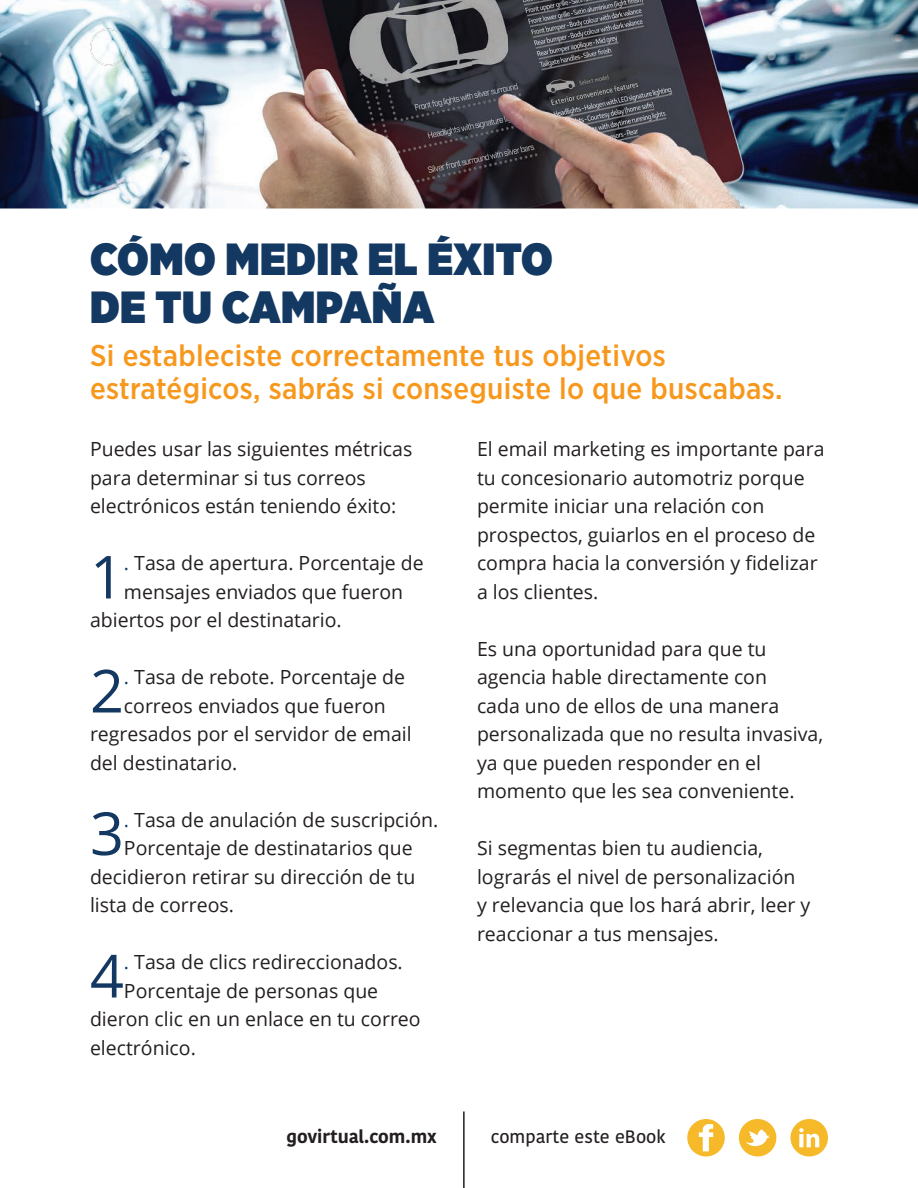
<style>
.page{position:relative;width:918px;height:1188px;background:#fff}
.page>*{position:absolute;margin:0;border:0;box-sizing:border-box;transform-origin:0 0}
.t1{font:59.4px "Open Sans";color:#133862}
.t2{font:900 45px/48px "Gotham Narrow";letter-spacing:.01em;color:#133862}
.t3{font:500 30px/33px "Gotham Narrow";letter-spacing:.01em;color:#f7981d}
.t4{font:19.5px/28.5px "Open Sans";color:#231f20}
.t5{font:500 18px "Kohinoor Devanagari";color:#231f20}
.t6{font:700 18px "Kohinoor Devanagari";color:#231f20}
.s1{color:#133862}
</style>
<div class="page">
<svg style="left:687px;top:1119px;width:38px;height:37px"></svg>
<svg style="left:739px;top:1119px;width:37px;height:37px"></svg>
<svg style="left:790px;top:1119px;width:38px;height:37px"></svg>
<hr style="left:463px;top:1112px;width:2px;height:76px;background:#231f20">
<img style="left:0;top:0;width:918px;height:208px">
<img style="left:165px;top:35px;width:343px;height:13px">
<img style="left:165px;top:56px;width:306px;height:13px">
<img style="left:90px;top:28px;width:38px;height:38px">
<h2 class="t2" style="left:90px;top:234px;width:464px">CÓMO MEDIR EL ÉXITO<br>DE TU CAMPAÑA</h2>
<h3 class="t3" style="left:90px;top:339px;width:694px">Si estableciste correctamente tus objetivos estratégicos, sabrás si conseguiste lo que buscabas.</h3>
<p class="t4" style="left:90px;top:434px;width:324px">Puedes usar las siguientes métricas para determinar si tus correos electrónicos están teniendo éxito:</p>
<p class="t4" style="left:477px;top:434px;width:349px">El email marketing es importante para tu concesionario automotriz porque permite iniciar una relación con prospectos, guiarlos en el proceso de compra hacia la conversión y fidelizar a los clientes.</p>
<h1 class="t1" style="left:90px;top:536px;width:35px">1</h1>
<p class="t4" style="left:124px;top:548px;width:301px"><span class="s1">.</span> Tasa de apertura. Porcentaje de</p>
<p class="t4" style="left:124px;top:577px;width:281px">mensajes enviados que fueron</p>
<p class="t4" style="left:90px;top:605px;width:253px">abiertos por el destinatario.</p>
<h1 class="t1" style="left:90px;top:650px;width:35px">2</h1>
<p class="t4" style="left:124px;top:662px;width:282px"><span class="s1">.</span> Tasa de rebote. Porcentaje de</p>
<p class="t4" style="left:477px;top:634px;width:348px">Es una oportunidad para que tu agencia hable directamente con<br>cada uno de ellos de una manera personalizada que no resulta invasiva, ya que pueden responder en el momento que les sea conveniente.</p>
<p class="t4" style="left:477px;top:833px;width:335px">Si segmentas bien tu audiencia, lograrás el nivel de personalización<br>y relevancia que los hará abrir, leer y reaccionar a tus mensajes.</p>
<p class="t4" style="left:124px;top:691px;width:263px">correos enviados que fueron</p>
<p class="t4" style="left:90px;top:719px;width:323px">regresados por el servidor de email</p>
<p class="t4" style="left:90px;top:748px;width:149px">del destinatario.</p>
<h1 class="t1" style="left:90px;top:793px;width:35px">3</h1>
<p class="t4" style="left:124px;top:805px;width:316px"><span class="s1">.</span> Tasa de anulación de suscripción.</p>
<p class="t4" style="left:124px;top:833px;width:290px">Porcentaje de destinatarios que</p>
<p class="t4" style="left:90px;top:862px;width:327px">decidieron retirar su dirección de tu</p>
<p class="t4" style="left:90px;top:890px;width:146px">lista de correos.</p>
<h1 class="t1" style="left:90px;top:935px;width:35px">4</h1>
<p class="t4" style="left:124px;top:947px;width:280px"><span class="s1">.</span> Tasa de clics redireccionados.</p>
<p class="t4" style="left:124px;top:976px;width:256px">Porcentaje de personas que</p>
<p class="t4" style="left:90px;top:1004px;width:332px">dieron clic en un enlace en tu correo</p>
<p class="t4" style="left:90px;top:1033px;width:107px">electrónico.</p>
<p class="t6" style="left:286px;top:1121px;width:152px">govirtual.com.mx</p>
<p class="t5" style="left:491px;top:1126px;width:177px">comparte este eBook</p>
</div>
